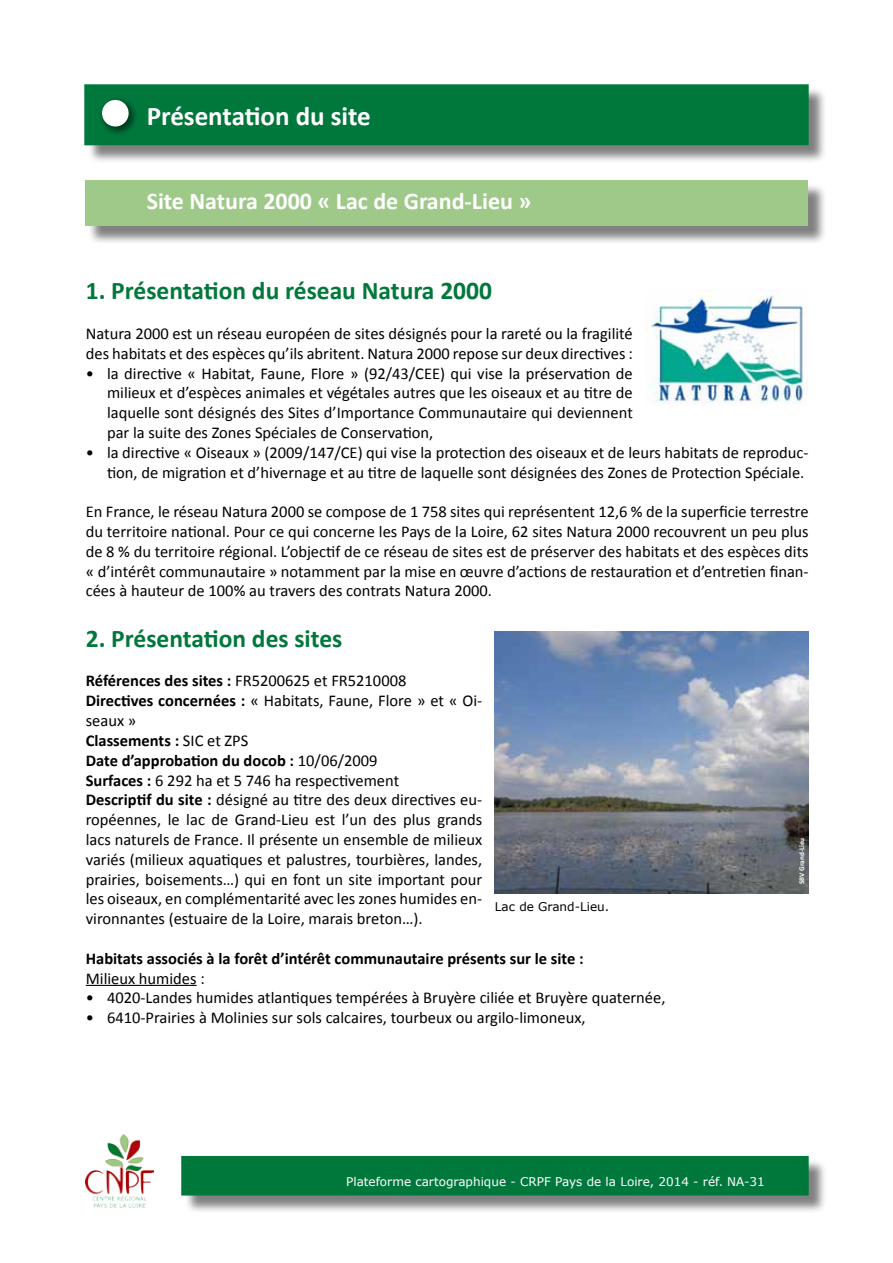
<style>
.page{position:relative;width:893px;height:1263px;background:#fff}
.page>*{position:absolute;margin:0;border:0;box-sizing:border-box;transform-origin:0 0}
.t1{font:700 27px "Calibri";color:#fff}
.t2{font:700 25.5px "Calibri";color:#00783c}
.t3{font:700 24px "Calibri";color:#fff}
.t4{font:16.5px/19.8px "Calibri";color:#000}
.t5{font:700 16.5px "Calibri";color:#000}
.t6{font:12px "Verdana";color:#fff}
.t7{font:12px "Verdana";color:#000}
.t8{font:700 7.2px "Calibri";color:#fff}
.s1{font-weight:700}
</style>
<div class="page">
<div style="left:184px;top:1158px;width:643px;height:56px;background:#000;opacity:.5"></div>
<div style="left:181px;top:1156px;width:628px;height:39px;background:#00783c"></div>
<img style="left:85px;top:1134px;width:68px;height:74px">
<hr style="left:86px;top:985px;width:111px;height:1px;background:#000">
<div style="left:87px;top:87px;width:740px;height:77px;background:#000;opacity:.5"></div>
<div style="left:84px;top:84px;width:725px;height:61px;background:#00783c;border:2px solid #00783c"></div>
<div style="left:97px;top:95px;width:42px;height:42px;background:#000;opacity:.5"></div>
<div style="left:102px;top:100px;width:27px;height:26px;background:#fff;border-radius:50%"></div>
<div style="left:87px;top:183px;width:740px;height:62px;background:#000;opacity:.5"></div>
<div style="left:85px;top:181px;width:723px;height:45px;background:#9fc989"></div>
<img style="left:646px;top:291px;width:162px;height:114px">
<img style="left:495px;top:631px;width:314px;height:262px">
<h1 class="t1" style="left:147px;top:99px;width:226px">Présentation du site</h1>
<h3 class="t3" style="left:147px;top:186px;width:386px">Site Natura 2000 « Lac de Grand-Lieu »</h3>
<h2 class="t2" style="left:86px;top:275px;width:408px">1. Présentation du réseau Natura 2000</h2>
<p class="t4" style="left:86px;top:324px;width:549px">Natura 2000 est un réseau européen de sites désignés pour la rareté ou la fragilité des habitats et des espèces qu’ils abritent. Natura 2000 repose sur deux directives :</p>
<p class="t4" style="left:107px;top:363px;width:527px;text-align:justify;text-indent:-21px">• la directive « Habitat, Faune, Flore » (92/43/CEE) qui vise la préservation de milieux et d’espèces animales et végétales autres que les oiseaux et au titre de laquelle sont désignés des Sites d’Importance Communautaire qui deviennent par la suite des Zones Spéciales de Conservation,</p>
<p class="t4" style="left:86px;top:442px;width:724px;text-align:right">• la directive « Oiseaux » (2009/147/CE) qui vise la protection des oiseaux et de leurs habitats de reproduc&shy;tion, de migration et d’hivernage et au titre de laquelle sont désignées des Zones de Protection Spéciale.</p>
<p class="t4" style="left:86px;top:502px;width:724px;text-align:justify">En France, le réseau Natura 2000 se compose de 1 758 sites qui représentent 12,6 % de la superficie terrestre du territoire national. Pour ce qui concerne les Pays de la Loire, 62 sites Natura 2000 recouvrent un peu plus de 8 % du territoire régional. L’objectif de ce réseau de sites est de préserver des habitats et des espèces dits « d’intérêt communautaire » notamment par la mise en œuvre d’actions de restauration et d’entretien finan&shy;cées à hauteur de 100% au travers des contrats Natura 2000.</p>
<h2 class="t2" style="left:86px;top:622px;width:258px">2. Présentation des sites</h2>
<p class="t4" style="left:86px;top:671px;width:398px"><span class="s1">Références des sites :</span> FR5200625 et FR5210008<br><span class="s1">Directives concernées :</span> « Habitats, Faune, Flore » et « Oi&shy;seaux »<br><span class="s1">Classements :</span> SIC et ZPS<br><span class="s1">Date d’approbation du docob :</span> 10/06/2009<br><span class="s1">Surfaces :</span> 6 292 ha et 5 746 ha respectivement<br><span class="s1">Descriptif du site :</span> désigné au titre des deux directives eu&shy;ropéennes, le lac de Grand-Lieu est l’un des plus grands lacs naturels de France. Il présente un ensemble de milieux variés (milieux aquatiques et palustres, tourbières, landes, prairies, boisements…) qui en font un site important pour les oiseaux, en complémentarité avec les zones humides en&shy;vironnantes (estuaire de la Loire, marais breton…).</p>
<p class="t5" style="left:86px;top:948px;width:499px">Habitats associés à la forêt d’intérêt communautaire présents sur le site :</p>
<p class="t4" style="left:86px;top:968px;width:121px">Milieux humides :</p>
<p class="t4" style="left:86px;top:988px;width:581px">• 4020-Landes humides atlantiques tempérées à Bruyère ciliée et Bruyère quaternée,</p>
<p class="t4" style="left:86px;top:1008px;width:501px">• 6410-Prairies à Molinies sur sols calcaires, tourbeux ou argilo-limoneux,</p>
<p class="t8" style="left:797px;top:884px;width:48px;rotate:-90deg">SBV Grand-Lieu</p>
<p class="t7" style="left:495px;top:899px;width:116px">Lac de Grand-Lieu.</p>
<p class="t6" style="left:346px;top:1174px;width:420px">Plateforme cartographique - CRPF Pays de la Loire, 2014 - réf. NA-31</p>
</div>
